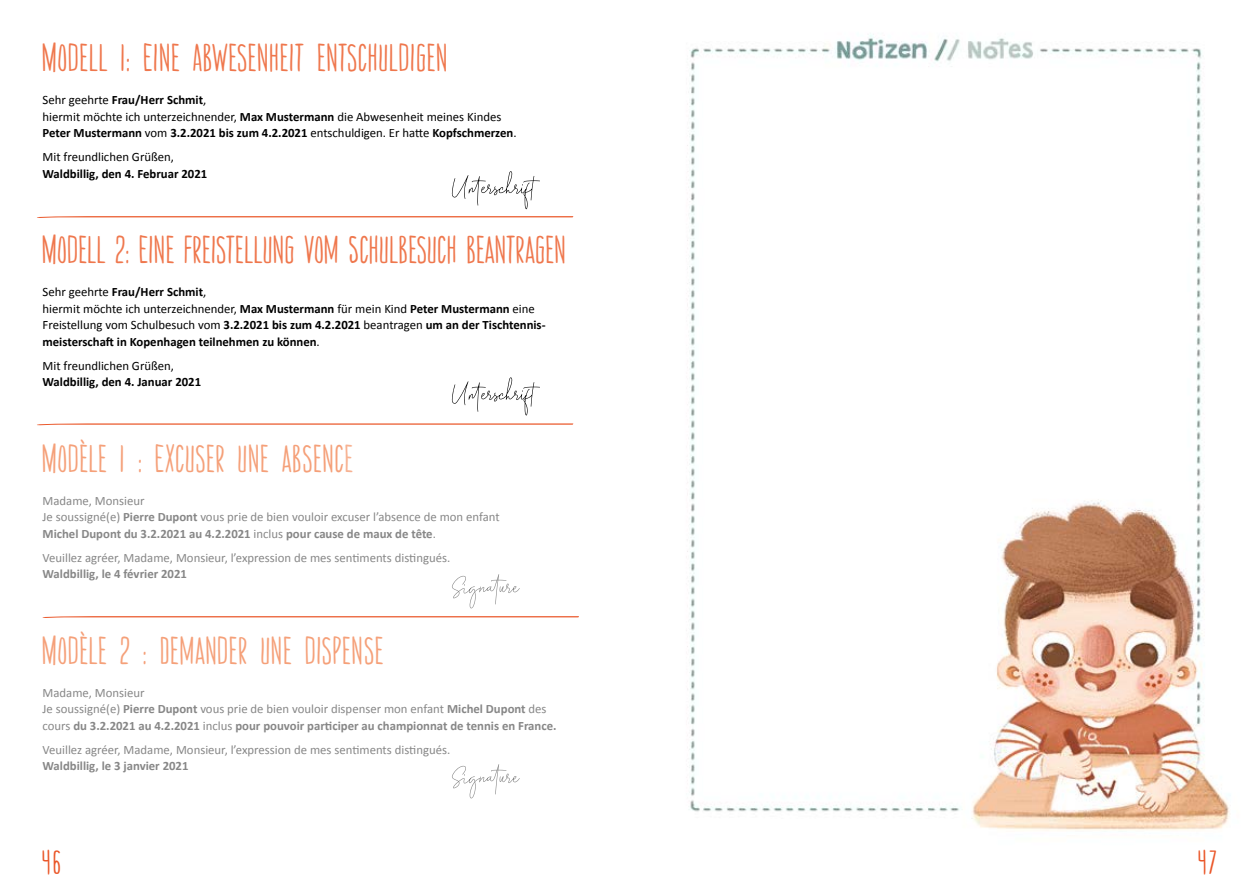
<style>
.page{position:relative;width:1259px;height:893px;background:#fff}
.page>*{position:absolute;margin:0;border:0;box-sizing:border-box;transform-origin:0 0}
.t1{font:700 36px "Amarelinha";letter-spacing:.03em;color:#ef774d}
.t2{font:700 36px "Amarelinha";letter-spacing:.04em;color:#f5a079}
.t3{font:700 31.5px "Amarelinha";color:#ea5628}
.t4{font:12.75px/16.5px "Calibri";color:#878787}
.t5{font:700 12.75px/16.5px "Calibri";color:#000}
.t6{font:700 12.75px/16.5px "Calibri";color:#878787}
.t7{font:12.75px/16.5px "Calibri";color:#000}
.s1{font-weight:700}
.s2{font-weight:400}
.s3{color:#f7b292}
</style>
<div class="page">
<img style="left:687px;top:35px;width:543px;height:796px">
<svg style="left:37px;top:216px;width:537px;height:2px"></svg>
<svg style="left:37px;top:423px;width:537px;height:3px"></svg>
<svg style="left:42px;top:616px;width:537px;height:2px"></svg>
<svg style="left:452px;top:377px;width:88px;height:39px"></svg>
<svg style="left:452px;top:171px;width:88px;height:38px"></svg>
<svg style="left:452px;top:574px;width:68px;height:34px"></svg>
<svg style="left:452px;top:764px;width:68px;height:34px"></svg>
<h1 class="t1" style="left:43px;top:38px;width:406px">MODELL 1: EINE ABWESENHEIT ENTSCHULDIGEN</h1>
<p class="t7" style="left:43px;top:91px;width:475px">Sehr geehrte <span class="s1">Frau/Herr Schmit</span>,<br>hiermit möchte ich unterzeichnender, <span class="s1">Max Mustermann</span> die Abwesenheit meines Kindes<br><span class="s1">Peter Mustermann</span> vom <span class="s1">3.2.2021 bis zum 4.2.2021</span> entschuldigen. Er hatte <span class="s1">Kopfschmerzen</span>.</p>
<p class="t7" style="left:43px;top:148px;width:133px">Mit freundlichen Grüßen,</p>
<p class="t5" style="left:43px;top:165px;width:166px">Waldbillig, den 4. Februar 2021</p>
<h1 class="t1" style="left:43px;top:230px;width:524px">MODELL 2: EINE FREISTELLUNG VOM SCHULBESUCH BEANTRAGEN</h1>
<p class="t5" style="left:43px;top:283px;width:504px"><span class="s2">Sehr geehrte</span> Frau/Herr Schmit<span class="s2">,<br>hiermit möchte ich unterzeichnender,</span> Max Mustermann <span class="s2">für mein Kind</span> Peter Mustermann <span class="s2">eine Freistellung vom Schulbesuch vom</span> 3.2.2021 bis zum 4.2.2021 <span class="s2">beantragen</span> um an der Tischtennis&shy;meisterschaft in Kopenhagen teilnehmen zu können<span class="s2">.</span></p>
<p class="t7" style="left:43px;top:357px;width:133px">Mit freundlichen Grüßen,</p>
<p class="t5" style="left:43px;top:373px;width:160px">Waldbillig, den 4. Januar 2021</p>
<h1 class="t2" style="left:43px;top:438px;width:312px">MODÈLE 1 : EXCUSER UNE ABSENC<span class="s3">E</span></h1>
<p class="t4" style="left:43px;top:492px;width:459px">Madame, Monsieur<br>Je soussigné(e) <span class="s1">Pierre Dupont</span> vous prie de bien vouloir excuser l’absence de mon enfant<br><span class="s1">Michel -Dupont du 3.2.2021 au 4.2.2021</span> inclus <span class="s1">pour cause de maux de tête</span>.</p>
<p class="t4" style="left:43px;top:549px;width:409px">Veuillez agréer, Madame, Monsieur, l’expression de mes sentiments distingués.</p>
<p class="t6" style="left:43px;top:565px;width:146px">Waldbillig, le 4 février 2021</p>
<h1 class="t2" style="left:43px;top:630px;width:342px">MODÈLE 2 : DEMANDER UNE DISPENSE</h1>
<p class="t6" style="left:43px;top:684px;width:515px"><span class="s2">Madame, Monsieur<br>Je soussigné(e)</span> Pierre Dupont <span class="s2">vous prie de bien vouloir dispenser mon enfant</span> Michel Dupont <span class="s2">des cours</span> du 3.2.2021 au 4.2.2021 <span class="s2">inclus</span> pour pouvoir participer au championnat de tennis en France.</p>
<p class="t4" style="left:43px;top:741px;width:409px">Veuillez agréer, Madame, Monsieur, l’expression de mes sentiments distingués.</p>
<p class="t6" style="left:43px;top:757px;width:147px">Waldbillig, le 3 janvier 2021</p>
<h2 class="t3" style="left:43px;top:844px;width:20px">46</h2>
<h2 class="t3" style="left:1198px;top:844px;width:20px">47</h2>
</div>
